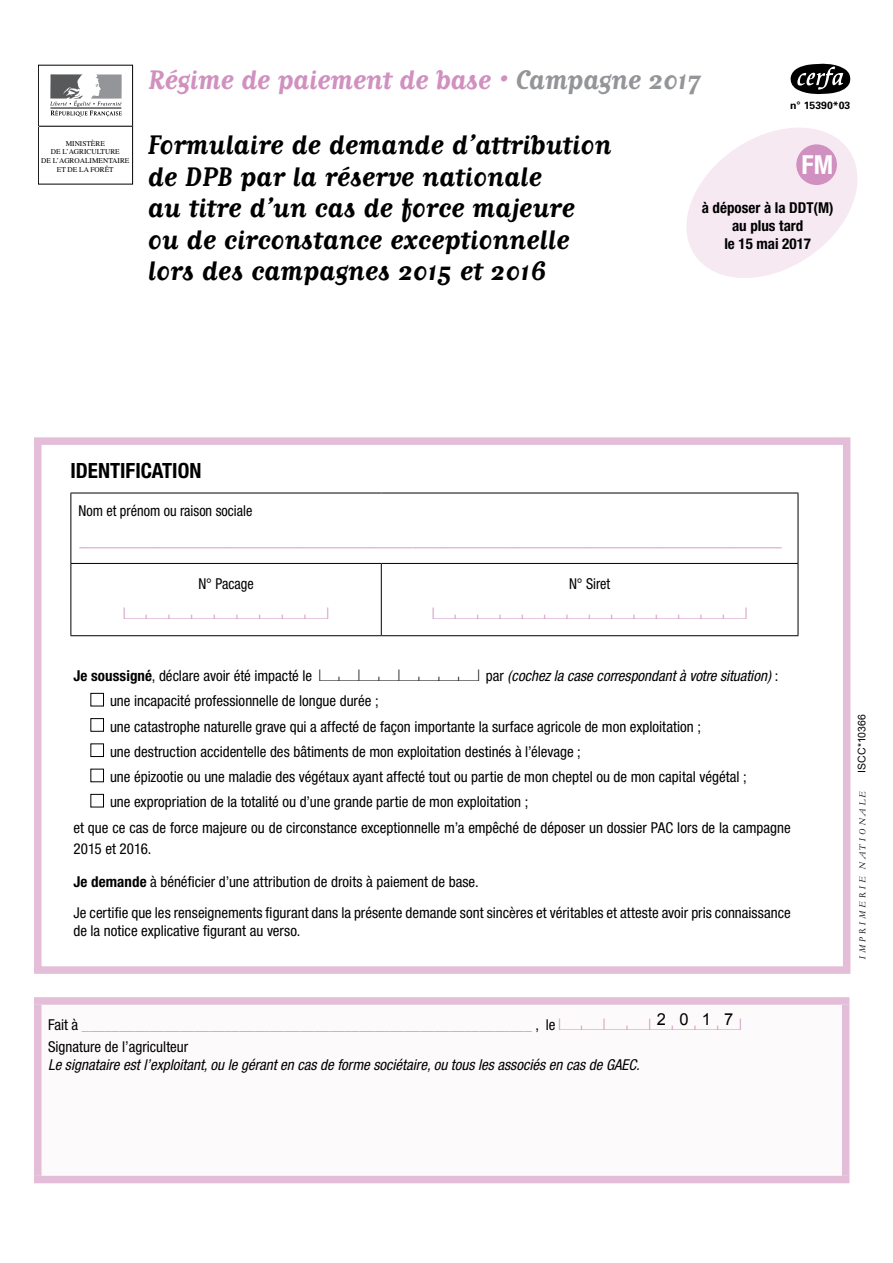
<style>
.page{position:relative;width:893px;height:1263px;background:#fff}
.page>*{position:absolute;margin:0;border:0;box-sizing:border-box;transform-origin:0 0}
.t1{font:700 31.5px/31.5px "Matrix Script";color:#000}
.t2{font:700 condensed 26.25px "Helvetica Neue";color:#fff}
.t3{font:700 condensed 21px "Helvetica Neue";color:#000}
.t4{font:18px "Times";color:#d191c0}
.t5{font:16.5px "Arial";color:#000}
.t6{font:condensed 15px/30.8px "Helvetica Neue";color:#000}
.t7{font:italic condensed 15px "Helvetica Neue";color:#000}
.t8{font:condensed 15px/22px "Helvetica Neue";color:#d191c0}
.t9{font:condensed 15px "Helvetica Neue";color:#000;scale:.95 1}
.t10{font:700 condensed 15px/18px "Helvetica Neue";color:#000;text-align:center}
.t11{font:15px "Casesaremplir";letter-spacing:-.01em;color:#d191c0;scale:2 1}
.t12{font:10.5px "Arial";color:#000}
.t13{font:700 10.5px "Univers";color:#000}
.t14{font:9px "Ligne Graphique";color:#000}
.t15{font:7.35px/8.7px "Times";color:#000;text-align:center}
.s1{color:#d191c0}
.s2{color:#939598}
.s3{font-weight:700;font-style:normal}
.s4{font-style:normal}
.s5{font-family:"Casesaremplir";font-style:normal;font-stretch:normal}
.s6{font-weight:700}
.s7{color:#000}
.s8{font-family:"Casesaremplir";font-stretch:normal}
</style>
<div class="page">
<div style="left:34px;top:437px;width:816px;height:537px;border:8px solid #e4bdd9"></div>
<div style="left:38px;top:65px;width:95px;height:62px;border:1px solid #000"></div>
<div style="left:38px;top:126px;width:95px;height:58px;border:1px solid #000"></div>
<svg style="left:50px;top:75px;width:72px;height:42px"></svg>
<hr style="left:39px;top:126px;width:94px;height:1px;background:#000">
<div style="left:38px;top:1001px;width:808px;height:178px;background:#fdfafc"></div>
<div style="left:34px;top:997px;width:815px;height:8px;background:#e4bdd9"></div>
<div style="left:34px;top:1005px;width:8px;height:171px;background:#e4bdd9"></div>
<div style="left:842px;top:1005px;width:7px;height:171px;background:#e4bdd9"></div>
<div style="left:34px;top:1176px;width:815px;height:7px;background:#e4bdd9"></div>
<svg style="left:686px;top:128px;width:172px;height:150px"></svg>
<div style="left:796px;top:144px;width:41px;height:41px;background:#d191c0;border-radius:50%"></div>
<svg style="left:791px;top:64px;width:59px;height:30px"></svg>
<svg style="left:72px;top:494px;width:726px;height:141px"></svg>
<hr style="left:71px;top:493px;width:310px;height:1px;background:#000">
<hr style="left:71px;top:493px;width:1px;height:70px;background:#000">
<hr style="left:381px;top:493px;width:417px;height:1px;background:#000">
<hr style="left:798px;top:493px;width:1px;height:70px;background:#000">
<hr style="left:71px;top:563px;width:310px;height:1px;background:#000">
<hr style="left:71px;top:564px;width:1px;height:71px;background:#000">
<hr style="left:381px;top:563px;width:417px;height:1px;background:#000">
<hr style="left:381px;top:564px;width:1px;height:71px;background:#000">
<hr style="left:798px;top:564px;width:1px;height:71px;background:#000">
<hr style="left:71px;top:635px;width:310px;height:1px;background:#000">
<hr style="left:381px;top:635px;width:417px;height:1px;background:#000">
<div style="left:90px;top:693px;width:14px;height:13px;border:1px solid #000"></div>
<div style="left:90px;top:718px;width:14px;height:14px;border:1px solid #000"></div>
<div style="left:90px;top:743px;width:14px;height:14px;border:1px solid #000"></div>
<div style="left:90px;top:769px;width:14px;height:13px;border:1px solid #000"></div>
<div style="left:90px;top:794px;width:14px;height:13px;border:1px solid #000"></div>
<p class="t15" style="left:41px;top:138px;width:90px">MINISTÈRE<br>DE L’AGRICULTURE<br>DE L’AGROALIMENTAIRE<br>ET DE LA FORÊT</p>
<h1 class="t1" style="left:148px;top:46px;width:554px;line-height:65.6px"><span class="s1">Régime de paiement de base •</span> <span class="s2">Campagne 2017<br></span>Formulaire de demande d’attribution</h1>
<h1 class="t1" style="left:148px;top:160px;width:428px">de DPB par la réserve nationale au titre d’un cas de force majeure ou de circonstance exceptionnelle lors des campagnes 2015 et 2016</h1>
<p class="t13" style="left:790px;top:99px;width:62px">n° 15390*03</p>
<h2 class="t2" style="left:801px;top:149px;width:33px">FM</h2>
<p class="t10" style="left:702px;top:199px;width:133px">à déposer à la DDT(M) au plus tard<br>le 15 mai 2017</p>
<h3 class="t3" style="left:71px;top:458px;width:132px">IDENTIFICATION</h3>
<p class="t9" style="left:79px;top:502px;width:184px">Nom et prénom ou raison sociale</p>
<p class="t4" style="left:80px;top:523px;width:704px">______________________________________________________________________________</p>
<p class="t9" style="left:198px;top:575px;width:60px">N° Pacage</p>
<p class="t11" style="left:124px;top:605px;width:104px">ABBBBBBBC</p>
<p class="t9" style="left:569px;top:575px;width:45px">N° Siret</p>
<p class="t11" style="left:433px;top:605px;width:158px">ABBBBBBBBBBBBC</p>
<p class="t7" style="left:73px;top:667px;width:706px"><span class="s3">Je soussigné</span><span class="s4">, déclare avoir été impacté le</span> <span class="s5">AEZEZZZE</span> <span class="s4">par</span> (cochez la case correspondant à votre situation) <span class="s4">:</span></p>
<p class="t6" style="left:110px;top:686px;width:270px">une incapacité professionnelle de longue durée ;</p>
<p class="t6" style="left:110px;top:711px;width:592px">une catastrophe naturelle grave qui a affecté de façon importante la surface agricole de mon exploitation ;</p>
<p class="t6" style="left:110px;top:736px;width:472px">une destruction accidentelle des bâtiments de mon exploitation destinés à l’élevage ;</p>
<p class="t6" style="left:110px;top:761px;width:638px">une épizootie ou une maladie des végétaux ayant affecté tout ou partie de mon cheptel ou de mon capital végétal ;</p>
<p class="t6" style="left:110px;top:787px;width:420px">une expropriation de la totalité ou d’une grande partie de mon exploitation ;</p>
<p class="t6" style="left:73px;top:812px;width:719px">et que ce cas de force majeure ou de circonstance exceptionnelle m’a empêché de déposer un dossier PAC lors de la campagne</p>
<p class="t6" style="left:73px;top:833px;width:80px">2015 et 2016.</p>
<p class="t6" style="left:73px;top:867px;width:719px"><span class="s6">Je demande</span> à bénéficier d’une attribution de droits à paiement de base.<br>Je certifie que les renseignements figurant dans la présente demande sont sincères et véritables et atteste avoir pris connaissance</p>
<p class="t6" style="left:73px;top:915px;width:229px">de la notice explicative figurant au verso.</p>
<p class="t5" style="left:657px;top:1009px;width:78px">2 0 1 7</p>
<p class="t8" style="left:48px;top:1013px;width:694px"><span class="s7">Fait à</span> ____________________________________________________________ <span class="s7">, le</span> <span class="s8">ACBCBBBC<br></span><span class="s7">Signature de l’agriculteur</span></p>
<p class="t7" style="left:48px;top:1055px;width:593px">Le signataire est l’exploitant, ou le gérant en cas de forme sociétaire, ou tous les associés en cas de GAEC.</p>
<p class="t12" style="left:855px;top:772px;width:60px;rotate:-90deg">ISCC*10366</p>
<p class="t14" style="left:858px;top:960px;width:171px;rotate:-90deg">IMPRIMERIE NATIONALE</p>
</div>
